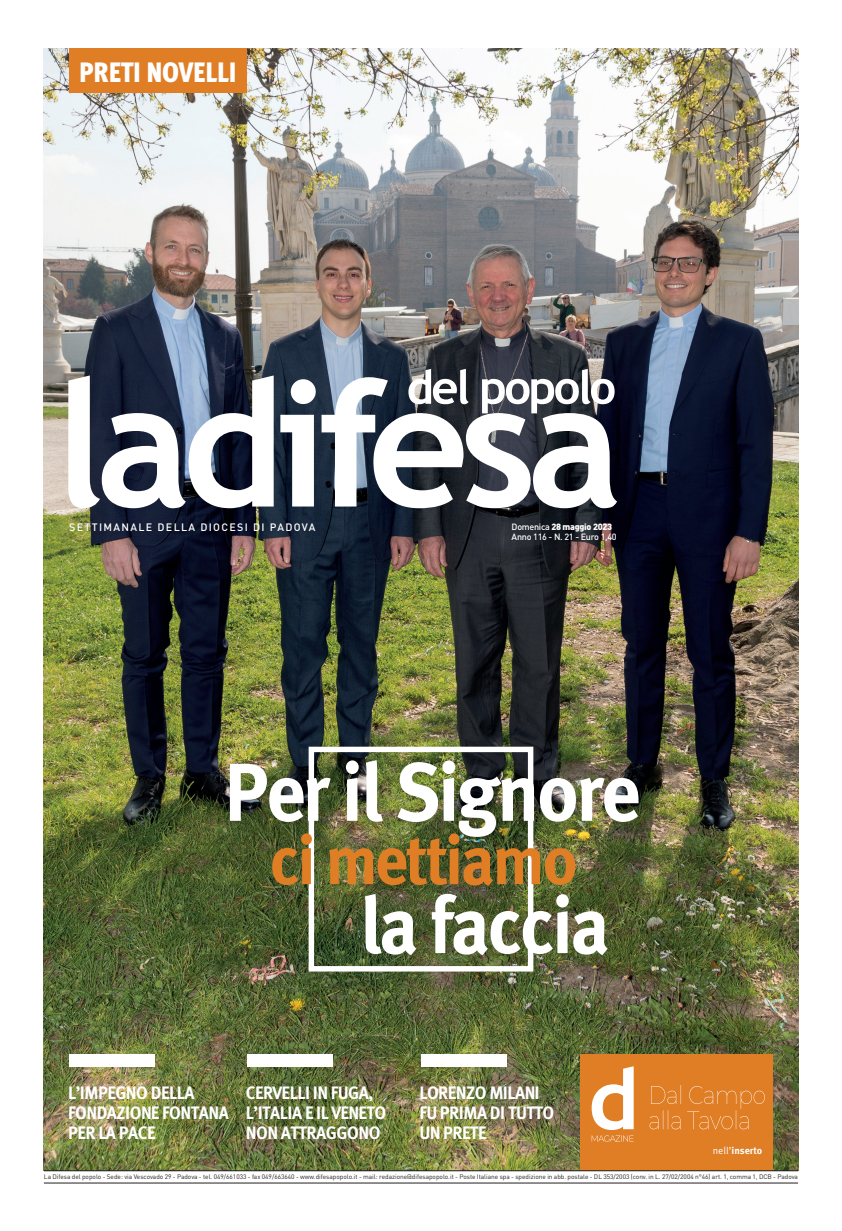
<style>
.page{position:relative;width:842px;height:1231px;background:#fff}
.page>*{position:absolute;margin:0;border:0;box-sizing:border-box;transform-origin:0 0}
.TITOLO_100_pt_bold{font:700 82px "FF Meta Pro";letter-spacing:-.04em;color:#fff;scale:.95 1}
.TITOLO_100_pt_bold-2{font:700 80px "FF Meta Pro";letter-spacing:-.04em;color:#fff;scale:.95 1}
.TITOLO_100_pt_bold-3{font:700 69px "FF Meta Pro";letter-spacing:-.04em;color:#e07e26;scale:.95 1}
.TITOLO_20_pt_-_BIANC{font:900 condensed 28px "FF Meta Pro";letter-spacing:-.005em;color:#fff}
.TITOLO_18_pt_-_BIANC{font:700 18px/20px "FF Meta Pro";letter-spacing:-.03em;color:#fff;scale:.95 1}
.t1{font:500 10.6px "DIN Pro";letter-spacing:.125em;color:#fff}
.t2{font:700 10px "FF Meta Pro";color:#fff}
.t3{font:500 9px "DIN Pro";letter-spacing:-.03em;color:#fff}
.t4{font:900 9px "DIN Pro";letter-spacing:-.03em;color:#fff}
.t5{font:6.5px "DIN Pro";color:#231f20}
.s1{font-weight:500}
.s2{font-weight:400}
</style>
<div class="page">
<img style="left:44px;top:48px;width:754px;height:1122px">
<svg style="left:280px;top:377px;width:337px;height:131px"></svg>
<svg style="left:68px;top:375px;width:206px;height:133px"></svg>
<svg style="left:408px;top:369px;width:207px;height:44px"></svg>
<div style="left:309px;top:746px;width:224px;height:225px;border:5px solid #fff"></div>
<div style="left:69px;top:48px;width:178px;height:45px;background:#e07e26"></div>
<div style="left:421px;top:1054px;width:86px;height:12px;background:#fff"></div>
<div style="left:247px;top:1054px;width:85px;height:12px;background:#fff"></div>
<div style="left:69px;top:1054px;width:85px;height:12px;background:#fff"></div>
<div style="left:581px;top:1054px;width:192px;height:116px;background:#e07e26"></div>
<svg style="left:592px;top:1066px;width:42px;height:63px"></svg>
<svg style="left:592px;top:1135px;width:42px;height:6px"></svg>
<svg style="left:650px;top:1085px;width:115px;height:44px"></svg>
<hr style="left:44px;top:1182px;width:754px;height:1px;background:#231f20">
<hr style="left:44px;top:1170px;width:754px;height:1px;background:#231f20">
<p class="TITOLO_20_pt_-_BIANC" style="left:79px;top:50px;width:159px">PRETI NOVELLI</p>
<p class="t1" style="left:69px;top:520px;width:248px">SETTIMANALE DELLA DIOCESI DI PADOVA</p>
<p class="t4" style="left:512px;top:520px;width:102px"><span class="s1">Domenica</span> 28 maggio 2023</p>
<p class="t3" style="left:512px;top:530px;width:107px">Anno 116 - N. 21 - Euro 1,40</p>
<p class="TITOLO_100_pt_bold" style="left:224px;top:728px;width:440px">Per il Signore</p>
<p class="TITOLO_100_pt_bold-3" style="left:269px;top:806px;width:326px">ci mettiamo</p>
<p class="TITOLO_100_pt_bold-2" style="left:360px;top:862px;width:265px">la faccia</p>
<p class="TITOLO_18_pt_-_BIANC" style="left:68px;top:1081px;width:171px">L’IMPEGNO DELLA<br>FONDAZIONE FONTANA<br>PER LA PACE</p>
<p class="TITOLO_18_pt_-_BIANC" style="left:246px;top:1081px;width:136px">CERVELLI IN FUGA,</p>
<p class="TITOLO_18_pt_-_BIANC" style="left:246px;top:1101px;width:149px">L’ITALIA E IL VENETO</p>
<p class="TITOLO_18_pt_-_BIANC" style="left:246px;top:1121px;width:143px">NON ATTRAGGONO</p>
<p class="TITOLO_18_pt_-_BIANC" style="left:419px;top:1081px;width:128px">LORENZO MILANI</p>
<p class="TITOLO_18_pt_-_BIANC" style="left:419px;top:1101px;width:144px">FU PRIMA DI TUTTO</p>
<p class="TITOLO_18_pt_-_BIANC" style="left:419px;top:1121px;width:72px">UN PRETE</p>
<p class="t2" style="left:713px;top:1142px;width:51px"><span class="s2">nell’</span>inserto</p>
<p class="t5" style="left:44px;top:1172px;width:755px">La Difesa del popolo - Sede: via Vescovado 29 - Padova - tel. 049/661033 - fax 049/663640 - www.difesapopolo.it - mail: redazione@difesapopolo.it - Poste Italiane spa - spedizione in abb. postale - DL 353/2003 (conv. in L. 27/02/2004 n°46) art. 1, comma 1, DCB - Padova</p>
</div>
